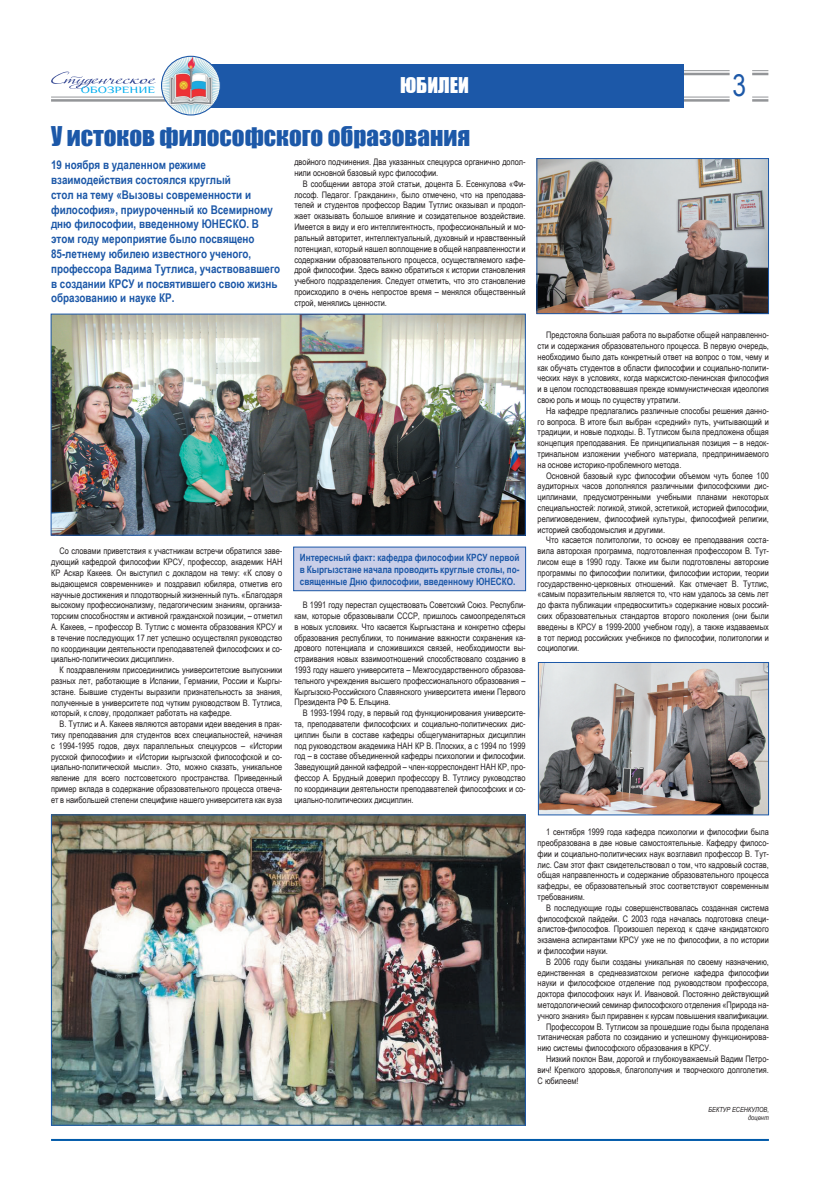
<style>
.page{position:relative;width:820px;height:1191px;background:#fff}
.page>*{position:absolute;margin:0;border:0;box-sizing:border-box;transform-origin:0 0}
.t1{font:30px "Arial Narrow";color:#1c58a8}
.t2{font:25px "Impact";color:#1c58a8}
.t3{font:20px "Impact";color:#fff}
.t4{font:700 12px/14.8px "Arial Narrow";color:#1c58a8}
.t5{font:700 10px/12px "Arial Narrow";color:#1c58a8;text-align:justify}
.t6{font:9.6px "Philosopher";color:#00aeef;scale:1.36 1}
.t7{font:9px/10.8px "Arial Narrow";color:#231f20;text-align:justify}
.t8{font:italic 7px/8.4px "Arial Narrow";color:#231f20;text-align:right}
</style>
<div class="page">
<svg style="left:752px;top:70px;width:16px;height:5px"></svg>
<hr style="left:287px;top:70px;width:442px;height:1px;background:#939598">
<hr style="left:287px;top:73px;width:442px;height:2px;background:#939598">
<svg style="left:752px;top:97px;width:16px;height:1px"></svg>
<hr style="left:751px;top:99px;width:17px;height:3px;background:#939598">
<hr style="left:51px;top:97px;width:678px;height:1px;background:#939598">
<hr style="left:51px;top:99px;width:678px;height:3px;background:#939598">
<div style="left:187px;top:64px;width:496px;height:44px;background:#1c58a8"></div>
<hr style="left:51px;top:1139px;width:717px;height:2px;background:#015aaa">
<svg style="left:51px;top:71px;width:105px;height:18px"></svg>
<img style="left:161px;top:56px;width:59px;height:59px;border-radius:29px">
<div style="left:161px;top:56px;width:60px;height:59px;border:1px solid #1c58a8;border-radius:50%"></div>
<img style="left:53px;top:816px;width:470px;height:307px">
<div style="left:51px;top:814px;width:474px;height:311px;border:1px solid #1c58a8"></div>
<img style="left:539px;top:664px;width:227px;height:149px">
<div style="left:537px;top:662px;width:231px;height:153px;border:1px solid #1c58a8"></div>
<img style="left:538px;top:160px;width:228px;height:152px">
<div style="left:536px;top:158px;width:232px;height:156px;border:1px solid #1c58a8"></div>
<img style="left:53px;top:315px;width:470px;height:219px">
<div style="left:51px;top:313px;width:474px;height:223px;border:1px solid #1c58a8"></div>
<div style="left:293px;top:547px;width:232px;height:43px;background:#cacfe8"></div>
<div style="left:293px;top:546px;width:233px;height:45px;border:1px solid #1c58a8"></div>
<p class="t6" style="left:81px;top:85px;width:56px">ОБОЗРЕНИЕ</p>
<h3 class="t3" style="left:400px;top:69px;width:70px">ЮБИЛЕИ</h3>
<h2 class="t2" style="left:51px;top:117px;width:420px">У истоков философского образования</h2>
<p class="t4" style="left:51px;top:157px;width:230px">19 ноября в удаленном режиме взаимодействия состоялся круглый<br>стол на тему «Вызовы современности и философия», приуроченный ко Всемирному дню философии, введенному ЮНЕСКО. В этом году мероприятие было посвящено 85-летнему юбилею известного ученого, профессора Вадима Тутлиса, участвовавшего в создании КРСУ и посвятившего свою жизнь образованию и науке КР.</p>
<p class="t7" style="left:294px;top:156px;width:233px">двойного подчинения. Два указанных спецкурса органично допол&shy;нили основной базовый курс философии.</p>
<p class="t7" style="left:294px;top:178px;width:233px;text-indent:9px">В сообщении автора этой статьи, доцента Б. Есенкулова «Фи&shy;лософ. Педагог. Гражданин», было отмечено, что на преподава&shy;телей и студентов профессор Вадим Тутлис оказывал и продол&shy;жает оказывать большое влияние и созидательное воздействие.<br>Имеется в виду и его интеллигентность, профессиональный и мо&shy;ральный авторитет, интеллектуальный, духовный и нравственный потенциал, который нашел воплощение в общей направленности и содержании образовательного процесса, осуществляемого кафе&shy;дрой философии. Здесь важно обратиться к истории становления учебного подразделения. Следует отметить, что это становление происходило в очень непростое время – менялся общественный строй, менялись ценности.</p>
<p class="t7" style="left:51px;top:545px;width:233px;text-indent:9px">Со словами приветствия к участникам встречи обратился заве&shy;дующий кафедрой философии КРСУ, профессор, академик НАН КР Аскар Какеев. Он выступил с докладом на тему: «К слову о выдающемся современнике» и поздравил юбиляра, отметив его научные достижения и плодотворный жизненный путь. «Благодаря высокому профессионализму, педагогическим знаниям, организа&shy;торским способностям и активной гражданской позиции, – отметил А. Какеев, – профессор В. Тутлис с момента образования КРСУ и в течение последующих 17 лет успешно осуществлял руководство по координации деятельности преподавателей философских и со&shy;циально-политических дисциплин».</p>
<p class="t7" style="left:51px;top:664px;width:233px;text-indent:9px">К поздравлениям присоединились университетские выпускники разных лет, работающие в Испании, Германии, России и Кыргы&shy;зстане. Бывшие студенты выразили признательность за знания, полученные в университете под чутким руководством В. Тутлиса, который, к слову, продолжает работать на кафедре.</p>
<p class="t7" style="left:51px;top:718px;width:233px;text-indent:9px">В. Тутлис и А. Какеев являются авторами идеи введения в прак&shy;тику преподавания для студентов всех специальностей, начиная с 1994-1995 годов, двух параллельных спецкурсов – «Истории русской философии» и «Истории кыргызской философской и со&shy;циально-политической мысли». Это, можно сказать, уникальное явление для всего постсоветского пространства. Приведенный пример вклада в содержание образовательного процесса отвеча&shy;ет в наибольшей степени специфике нашего университета как вуза</p>
<p class="t5" style="left:300px;top:550px;width:221px">Интересный факт: кафедра философии КРСУ первой в Кыргызстане начала проводить круглые столы, по&shy;священные Дню философии, введенному ЮНЕСКО.</p>
<p class="t7" style="left:294px;top:599px;width:233px;text-indent:9px">В 1991 году перестал существовать Советский Союз. Республи&shy;кам, которые образовывали СССР, пришлось самоопределяться в новых условиях. Что касается Кыргызстана и конкретно сферы образования республики, то понимание важности сохранения ка&shy;дрового потенциала и сложившихся связей, необходимости вы&shy;страивания новых взаимоотношений способствовало созданию в 1993 году нашего университета – Межгосударственного образова&shy;тельного учреждения высшего профессионального образования – Кыргызско-Российского Славянского университета имени Первого Президента РФ Б. Ельцина.</p>
<p class="t7" style="left:294px;top:707px;width:233px;text-indent:9px">В 1993-1994 году, в первый год функционирования университе&shy;та, преподаватели философских и социально-политических дис&shy;циплин были в составе кафедры общегуманитарных дисциплин под руководством академика НАН КР В. Плоских, а с 1994 по 1999 год – в составе объединенной кафедры психологии и философии.<br>Заведующий данной кафедрой – член-корреспондент НАН КР, про&shy;фессор А. Брудный доверил профессору В. Тутлису руководство по координации деятельности преподавателей философских и со&shy;циально-политических дисциплин.</p>
<h1 class="t1" style="left:732px;top:63px;width:15px">3</h1>
<p class="t7" style="left:537px;top:329px;width:233px;text-indent:9px">Предстояла большая работа по выработке общей направленно&shy;сти и содержания образовательного процесса. В первую очередь, необходимо было дать конкретный ответ на вопрос о том, чему и как обучать студентов в области философии и социально-полити&shy;ческих наук в условиях, когда марксистско-ленинская философия и в целом господствовавшая прежде коммунистическая идеология свою роль и мощь по существу утратили.</p>
<p class="t7" style="left:537px;top:405px;width:233px;text-indent:9px">На кафедре предлагались различные способы решения данно&shy;го вопроса. В итоге был выбран «средний» путь, учитывающий и традиции, и новые подходы. В. Тутлисом была предложена общая концепция преподавания. Ее принципиальная позиция – в недок&shy;тринальном изложении учебного материала, предпринимаемого на основе историко-проблемного метода.</p>
<p class="t7" style="left:537px;top:470px;width:233px;text-indent:9px">Основной базовый курс философии объемом чуть более 100 аудиторных часов дополнялся различными философскими дис&shy;циплинами, предусмотренными учебными планами некоторых специальностей: логикой, этикой, эстетикой, историей философии, религиоведением, философией культуры, философией религии, историей свободомыслия и другими.</p>
<p class="t7" style="left:537px;top:534px;width:233px;text-indent:9px">Что касается политологии, то основу ее преподавания соста&shy;вила авторская программа, подготовленная профессором В. Тут&shy;лисом еще в 1990 году. Также им были подготовлены авторские программы по философии политики, философии истории, теории государственно-церковных отношений. Как отмечает В. Тутлис, «самым поразительным является то, что нам удалось за семь лет до факта публикации «предвосхитить» содержание новых россий&shy;ских образовательных стандартов второго поколения (они были введены в КРСУ в 1999-2000 учебном году), а также издаваемых в тот период российских учебников по философии, политологии и социологии.</p>
<p class="t7" style="left:537px;top:826px;width:233px;text-indent:9px">1 сентября 1999 года кафедра психологии и философии была преобразована в две новые самостоятельные. Кафедру филосо&shy;фии и социально-политических наук возглавил профессор В. Тут&shy;лис. Сам этот факт свидетельствовал о том, что кадровый состав, общая направленность и содержание образовательного процесса кафедры, ее образовательный этос соответствуют современным требованиям.</p>
<p class="t7" style="left:537px;top:902px;width:233px;text-indent:9px">В последующие годы совершенствовалась созданная система философской пайдейи. С 2003 года началась подготовка специ&shy;алистов-философов. Произошел переход к сдаче кандидатского экзамена аспирантами КРСУ уже не по философии, а по истории и философии науки.</p>
<p class="t7" style="left:546px;top:956px;width:224px">В 2006 году были созданы уникальная по своему назначению,</p>
<p class="t7" style="left:537px;top:966px;width:233px">единственная в среднеазиатском регионе кафедра философии</p>
<p class="t7" style="left:537px;top:977px;width:233px">науки и философское отделение под руководством профессора,</p>
<p class="t7" style="left:537px;top:988px;width:233px">доктора философских наук И. Ивановой. Постоянно действующий</p>
<p class="t7" style="left:537px;top:999px;width:233px">методологический семинар философского отделения «Природа на-</p>
<p class="t7" style="left:537px;top:1010px;width:233px">учного знания» был приравнен к курсам повышения квалификации.</p>
<p class="t7" style="left:546px;top:1020px;width:224px">Профессором В. Тутлисом за прошедшие годы была проделана</p>
<p class="t7" style="left:537px;top:1031px;width:233px">титаническая работа по созиданию и успешному функционирова-</p>
<p class="t7" style="left:537px;top:1042px;width:175px">нию системы философского образования в КРСУ.</p>
<p class="t7" style="left:546px;top:1053px;width:224px">Низкий поклон Вам, дорогой и глубокоуважаемый Вадим Петро-</p>
<p class="t7" style="left:537px;top:1064px;width:233px">вич! Крепкого здоровья, благополучия и творческого долголетия.</p>
<p class="t7" style="left:537px;top:1074px;width:42px">С юбилеем!</p>
<p class="t8" style="left:708px;top:1105px;width:62px">БЕКТУР ЕСЕНКУЛОВ, доцент</p>
</div>
